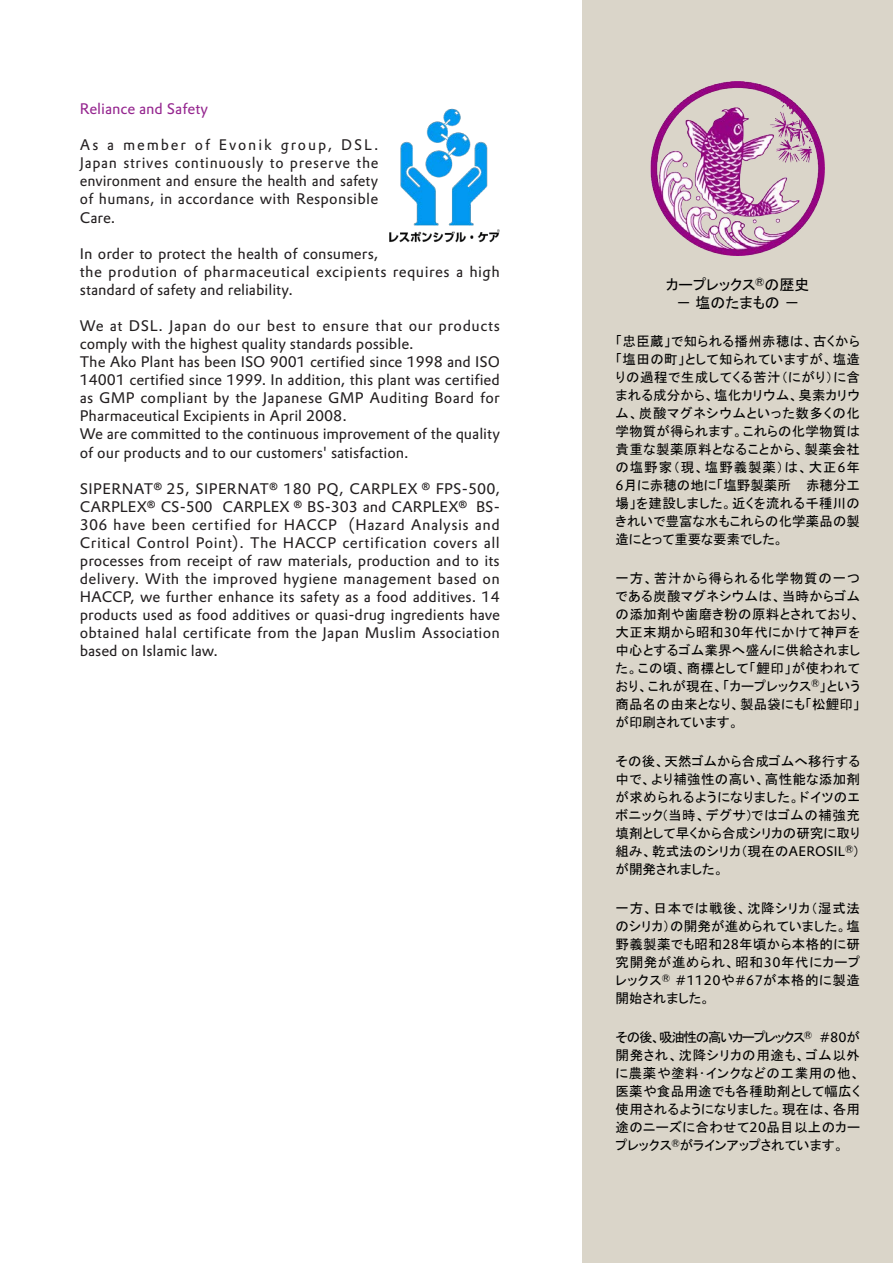
<style>
.page{position:relative;width:893px;height:1263px;background:#fff}
.page>*{position:absolute;margin:0;border:0;box-sizing:border-box;transform-origin:0 0}
.t1{font:15px/18px "Evonik Prokyon";color:#231f20;text-align:justify}
.t2{font:15px "MS P Gothic";color:#000}
.t3{font:15px "Evonik Prokyon";color:#95268f}
.t4{font:13.5px/18px "MS P Gothic";letter-spacing:.015em;color:#000;text-align:justify}
.s1{font-family:"Evonik Prokyon"}
</style>
<div class="page">
<img style="left:389px;top:108px;width:111px;height:135px">
<div style="left:583px;top:0;width:310px;height:1263px;background:#dad5c9"></div>
<img style="left:651px;top:82px;width:174px;height:173px">
<p class="t3" style="left:80px;top:97px;width:130px">Reliance and Safety</p>
<p class="t1" style="left:80px;top:135px;width:300px">As a member of Evonik group, DSL.<br>Japan strives continuously to preserve the environment and ensure the health and safety of humans, in accordance with Responsible Care.</p>
<p class="t1" style="left:80px;top:243px;width:422px;text-align:left">In order to protect the health of consumers,<br>the prodution of pharmaceutical excipients requires a high standard of safety and reliability.</p>
<p class="t1" style="left:80px;top:316px;width:422px">We at DSL. Japan do our best to ensure that our products comply with the highest quality standards possible.</p>
<p class="t1" style="left:80px;top:352px;width:422px">The Ako Plant has been ISO 9001 certified since 1998 and ISO 14001 certified since 1999. In addition, this plant was certified as GMP compliant by the Japanese GMP Auditing Board for Pharmaceutical Excipients in April 2008.</p>
<p class="t1" style="left:80px;top:424px;width:422px">We are committed to the continuous improvement of the quality of our products and to our customers' satisfaction.</p>
<p class="t1" style="left:80px;top:478px;width:422px">SIPERNAT® 25, SIPERNAT® 180 PQ, CARPLEX® FPS-500, CARPLEX® CS-500 CARPLEX® BS-303 and CARPLEX® BS-306 have been certified for HACCP (Hazard Analysis and Critical Control Point). The HACCP certification covers all processes from receipt of raw materials, production and to its delivery. With the improved hygiene management based on HACCP, we further enhance its safety as a food additives. 14 products used as food additives or quasi-drug ingredients have obtained halal certificate from the Japan Muslim Association based on Islamic law.</p>
<p class="t2" style="left:666px;top:277px;width:145px">カープレックス<sup>Ⓡ</sup>の歴史</p>
<p class="t2" style="left:676px;top:295px;width:125px">－ 塩のたまもの －</p>
<p class="t4" style="left:615px;top:332px;width:246px">「忠臣蔵」で知られる播州赤穂は、古くから「塩田の町」として知られていますが、塩造りの過程で生成してくる苦汁（にがり）に含まれる成分から、塩化カリウム、臭素カリウム、炭酸マグネシウムといった数多くの化学物質が得られます。これらの化学物質は貴重な製薬原料となることから、製薬会社の塩野家（現、塩野義製薬）は、大正<span class="s1">6</span>年<span class="s1">6</span>月に赤穂の地に「塩野製薬所 赤穂分工場」を建設しました。近くを流れる千種川のきれいで豊富な水もこれらの化学薬品の製造にとって重要な要素でした。</p>
<p class="t4" style="left:615px;top:569px;width:246px">一方、苦汁から得られる化学物質の一つである炭酸マグネシウムは、当時からゴムの添加剤や歯磨き粉の原料とされており、大正末期から昭和<span class="s1">30</span>年代にかけて神戸を中心とするゴム業界へ盛んに供給されました。この頃、商標として「鯉印」が使われており、これが現在、「カープレックス<sup>Ⓡ</sup>」という商品名の由来となり、製品袋にも「松鯉印」が印刷されています。</p>
<p class="t4" style="left:615px;top:752px;width:246px">その後、天然ゴムから合成ゴムへ移行する中で、より補強性の高い、高性能な添加剤が求められるようになりました。ドイツのエボニック(当時、デグサ)ではゴムの補強充填剤として早くから合成シリカの研究に取り組み、乾式法のシリカ（現在の<span class="s1">AEROSIL</span><sup>Ⓡ</sup>）が開発されました。</p>
<p class="t4" style="left:615px;top:899px;width:246px">一方、日本では戦後、沈降シリカ（湿式法のシリカ）の開発が進められていました。塩野義製薬でも昭和<span class="s1">28</span>年頃から本格的に研究開発が進められ、昭和<span class="s1">30</span>年代にカープレックス<sup>Ⓡ　</sup><span class="s1">#1120</span>や<span class="s1">#67</span>が本格的に製造開始されました。</p>
<p class="t4" style="left:615px;top:1028px;width:246px">その後、吸油性の高いカープレックス<sup>Ⓡ</sup> <span class="s1">#80</span>が開発され、沈降シリカの用途も、ゴム以外に農薬や塗料･インクなどの工業用の他、医薬や食品用途でも各種助剤として幅広く使用されるようになりました。現在は、各用途のニーズに合わせて<span class="s1">20</span>品目以上のカープレックス<sup>Ⓡ</sup>がラインアップされています。</p>
</div>
